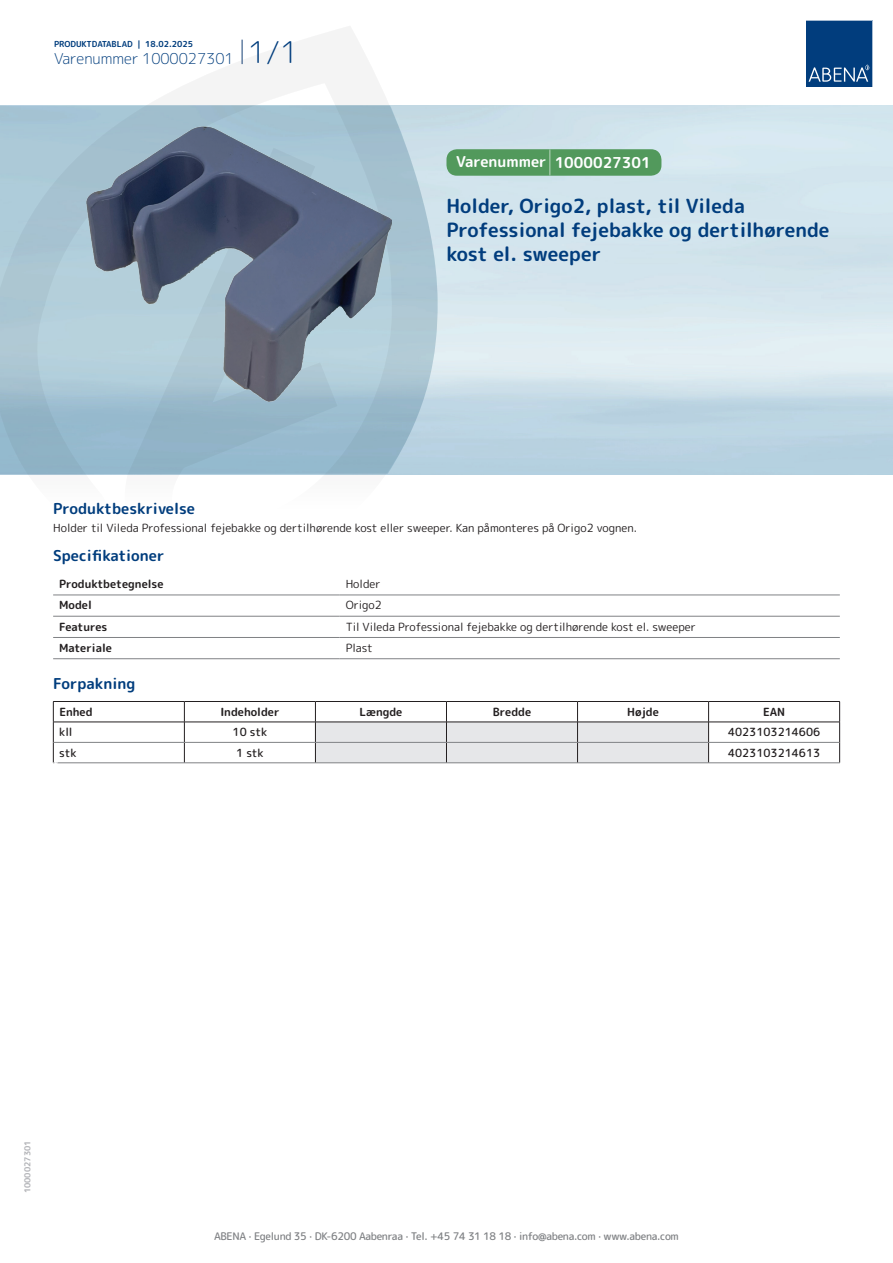
<style>
.page{position:relative;width:893px;height:1263px;background:#fff}
.page>*{position:absolute;margin:0;border:0;box-sizing:border-box;transform-origin:0 0}
.t1{font:700 19.5px/24px "Rounded Mplus 1 c";color:#013d7d}
.t2{font:700 15px "Rounded Mplus 1 c";color:#013d7d}
.t3{font:300 15px "Rounded Mplus 1 c";color:#013d7d}
.t4{font:700 15px "Rounded Mplus 1 c";color:#fff}
.t5{font:11.25px "Rounded Mplus 1 c";color:#231f20}
.t6{font:700 11.25px "Rounded Mplus 1 c";color:#231f20}
.t7{font:500 11.25px "Rounded Mplus 1 c";color:#231f20}
.t8{font:500 10.5px "Rounded Mplus 1 c";letter-spacing:-.03em;color:#808285}
.t9{font:700 10.5px "Rounded Mplus 1 c";color:#fff}
.t10{font:700 8.25px "Rounded Mplus 1 c";color:#013d7d}
.t11{font:700 8.25px "Rounded Mplus 1 c";color:#b2b3b7}
.s1{font-size:30px}
.s2{font-size:25.5px}
</style>
<div class="page">
<svg style="left:0;top:26px;width:439px;height:569px"></svg>
<svg style="left:0;top:106px;width:438px;height:368px;background:#a3c1d1"></svg>
<svg style="left:242px;top:40px;width:1px;height:24px"></svg>
<svg style="left:806px;top:20px;width:67px;height:67px;background:#144b86"></svg>
<img style="left:86px;top:127px;width:306px;height:275px">
<hr style="left:53px;top:595px;width:287px;height:1px;background:#808285">
<hr style="left:340px;top:595px;width:500px;height:1px;background:#808285">
<hr style="left:53px;top:616px;width:287px;height:1px;background:#808285">
<hr style="left:340px;top:616px;width:500px;height:1px;background:#808285">
<hr style="left:53px;top:637px;width:287px;height:1px;background:#808285">
<hr style="left:340px;top:637px;width:500px;height:1px;background:#808285">
<hr style="left:53px;top:658px;width:287px;height:1px;background:#808285">
<hr style="left:340px;top:658px;width:500px;height:1px;background:#808285">
<hr style="left:53px;top:701px;width:131px;height:1px;background:#231f20">
<hr style="left:184px;top:701px;width:131px;height:1px;background:#231f20">
<hr style="left:315px;top:701px;width:131px;height:1px;background:#231f20">
<hr style="left:446px;top:701px;width:131px;height:1px;background:#231f20">
<hr style="left:577px;top:701px;width:132px;height:1px;background:#231f20">
<hr style="left:709px;top:701px;width:131px;height:1px;background:#231f20">
<hr style="left:53px;top:722px;width:131px;height:1px;background:#231f20">
<hr style="left:184px;top:722px;width:131px;height:1px;background:#231f20">
<hr style="left:709px;top:722px;width:131px;height:1px;background:#231f20">
<svg style="left:53px;top:702px;width:1px;height:60px"></svg>
<svg style="left:184px;top:702px;width:1px;height:60px"></svg>
<svg style="left:315px;top:702px;width:394px;height:60px"></svg>
<svg style="left:839px;top:702px;width:1px;height:60px"></svg>
<hr style="left:54px;top:742px;width:130px;height:1px;background:#808285">
<hr style="left:184px;top:742px;width:131px;height:1px;background:#808285">
<hr style="left:315px;top:742px;width:131px;height:1px;background:#808285">
<hr style="left:446px;top:742px;width:131px;height:1px;background:#808285">
<hr style="left:577px;top:742px;width:132px;height:1px;background:#808285">
<hr style="left:709px;top:742px;width:130px;height:1px;background:#808285">
<hr style="left:53px;top:762px;width:131px;height:1px;background:#808285">
<hr style="left:184px;top:762px;width:131px;height:1px;background:#808285">
<hr style="left:315px;top:762px;width:131px;height:1px;background:#808285">
<hr style="left:446px;top:762px;width:131px;height:1px;background:#808285">
<hr style="left:577px;top:762px;width:132px;height:1px;background:#808285">
<hr style="left:709px;top:762px;width:131px;height:1px;background:#808285">
<div style="left:446px;top:149px;width:215px;height:27px;background:#52995c;border-radius:10px"></div>
<p class="t10" style="left:54px;top:38px;width:141px">PRODUKTDATABLAD | 18.02.2025</p>
<h2 class="t3" style="left:54px;top:48px;width:246px">Varenummer 1000027301 <span class="s1">1/1</span></h2>
<h2 class="t4" style="left:456px;top:152px;width:196px">Varenummer <span class="s2">|</span> 1000027301</h2>
<h1 class="t1" style="left:446px;top:194px;width:385px">Holder, Origo2, plast, til Vileda<br>Professional fejebakke og dertilhørende kost el. sweeper</h1>
<h2 class="t2" style="left:53px;top:498px;width:143px">Produktbeskrivelse</h2>
<p class="t5" style="left:53px;top:520px;width:585px">Holder til Vileda Professional fejebakke og dertilhørende kost eller sweeper. Kan påmonteres på Origo2 vognen.</p>
<h2 class="t2" style="left:53px;top:545px;width:113px">Specifikationer</h2>
<p class="t6" style="left:59px;top:576px;width:106px">Produktbetegnelse</p>
<p class="t5" style="left:346px;top:576px;width:36px">Holder</p>
<p class="t6" style="left:59px;top:597px;width:34px">Model</p>
<p class="t5" style="left:346px;top:597px;width:38px">Origo2</p>
<p class="t6" style="left:59px;top:618px;width:50px">Features</p>
<p class="t5" style="left:346px;top:618px;width:352px">Til Vileda Professional fejebakke og dertilhørende kost el. sweeper</p>
<p class="t6" style="left:59px;top:640px;width:54px">Materiale</p>
<p class="t5" style="left:346px;top:640px;width:29px">Plast</p>
<h2 class="t2" style="left:53px;top:673px;width:84px">Forpakning</h2>
<p class="t6" style="left:59px;top:704px;width:35px">Enhed</p>
<p class="t6" style="left:220px;top:704px;width:61px">Indeholder</p>
<p class="t6" style="left:359px;top:704px;width:44px">Længde</p>
<p class="t6" style="left:493px;top:704px;width:40px">Bredde</p>
<p class="t6" style="left:627px;top:704px;width:33px">Højde</p>
<p class="t6" style="left:763px;top:704px;width:24px">EAN</p>
<p class="t7" style="left:59px;top:724px;width:15px">kll</p>
<p class="t7" style="left:233px;top:724px;width:36px">10 stk</p>
<p class="t7" style="left:728px;top:724px;width:94px">4023103214606</p>
<p class="t7" style="left:59px;top:745px;width:19px">stk</p>
<p class="t7" style="left:236px;top:745px;width:29px">1 stk</p>
<p class="t7" style="left:728px;top:745px;width:94px">4023103214613</p>
<p class="t9" style="left:53px;top:758px;width:7px">*</p>
<p class="t11" style="left:22px;top:1193px;width:54px;rotate:-90deg">1000027301</p>
<p class="t8" style="left:214px;top:1229px;width:466px">ABENA · Egelund 35 · DK-6200 Aabenraa · Tel. +45 74 31 18 18 · info@abena.com · www.abena.com</p>
</div>
